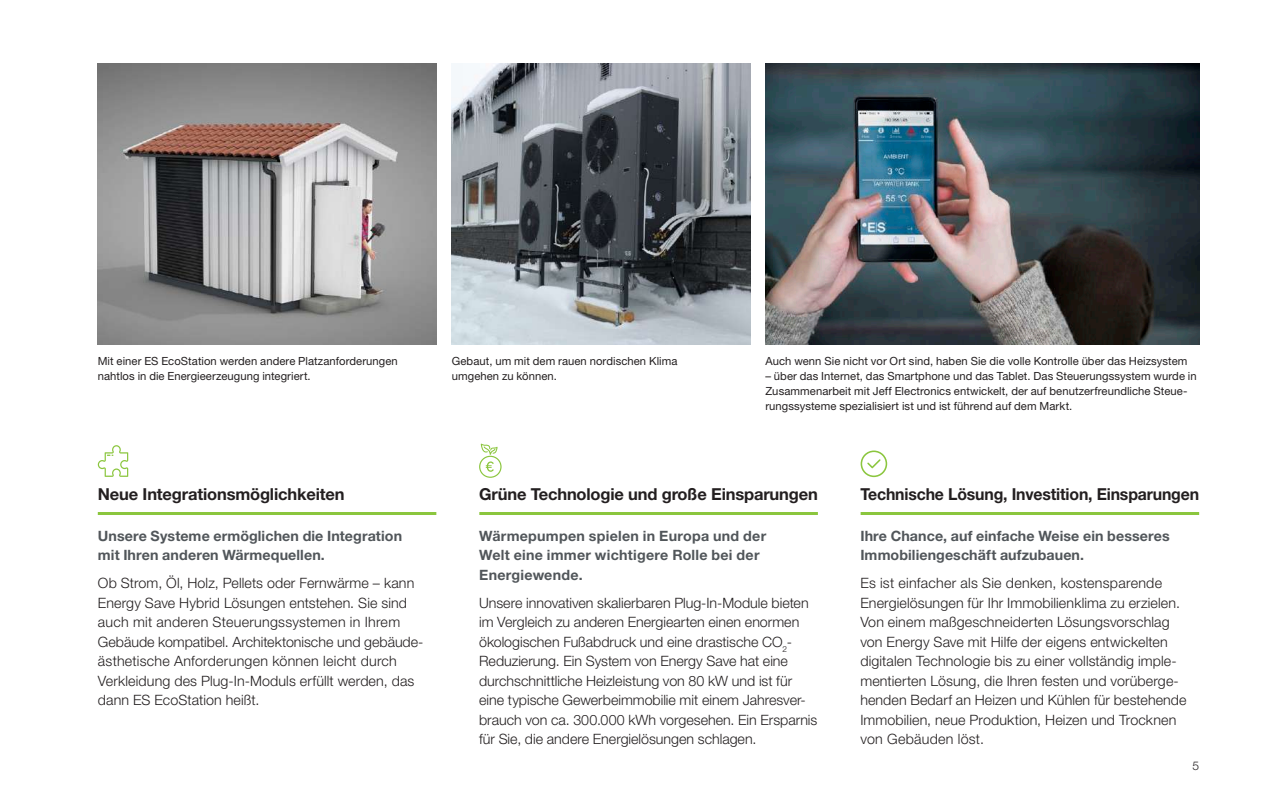
<style>
.page{position:relative;width:1263px;height:808px;background:#fff}
.page>*{position:absolute;margin:0;border:0;box-sizing:border-box;transform-origin:0 0}
.t1{font:700 16.5px "Helvetica Neue LT Std";letter-spacing:-.01em;color:#231f20}
.t2{font:700 16.5px "Helvetica Neue LT Std";letter-spacing:-.01em;color:#231f20;scale:.96 1}
.t3{font:300 14.25px/19.5px "Helvetica Neue LT Std";letter-spacing:.005em;color:#231f20}
.t4{font:700 14.25px/19.5px "Helvetica Neue LT Std";letter-spacing:.01em;color:#51565a}
.t5{font:300 12px "Helvetica Neue LT Std";color:#231f20}
.t6{font:11.25px/15px "Helvetica Neue LT Std";letter-spacing:.005em;color:#231f20}
</style>
<div class="page">
<img style="left:765px;top:64px;width:434px;height:280px">
<img style="left:452px;top:64px;width:298px;height:280px">
<img style="left:98px;top:64px;width:338px;height:280px">
<hr style="left:98px;top:512px;width:338px;height:3px;background:#8bc63e">
<hr style="left:479px;top:512px;width:339px;height:3px;background:#8bc63e">
<hr style="left:861px;top:512px;width:338px;height:3px;background:#8bc63e">
<svg style="left:98px;top:445px;width:30px;height:32px"></svg>
<svg style="left:479px;top:444px;width:23px;height:34px"></svg>
<svg style="left:861px;top:450px;width:26px;height:27px"></svg>
<p class="t6" style="left:98px;top:353px;width:302px">Mit einer ES EcoStation werden andere Platzanforderungen nahtlos in die Energieerzeugung integriert.</p>
<p class="t6" style="left:452px;top:353px;width:227px">Gebaut, um mit dem rauen nordischen Klima umgehen zu können.</p>
<p class="t6" style="left:765px;top:353px;width:423px">Auch wenn Sie nicht vor Ort sind, haben Sie die volle Kontrolle über das Heizsystem</p>
<p class="t6" style="left:765px;top:368px;width:433px">– über das Internet, das Smartphone und das Tablet. Das Steuerungssystem wurde in<br>Zusammenarbeit mit Jeff Electronics entwickelt, der auf benutzerfreundliche Steue&shy;rungssysteme spezialisiert ist und ist führend auf dem Markt.</p>
<p class="t1" style="left:98px;top:484px;width:248px">Neue Integrationsmöglichkeiten</p>
<p class="t4" style="left:98px;top:526px;width:306px">Unsere Systeme ermöglichen die Integration mit Ihren anderen Wärmequellen.</p>
<p class="t3" style="left:98px;top:573px;width:327px">Ob Strom, Öl, Holz, Pellets oder Fernwärme – kann Energy Save Hybrid Lösungen entstehen. Sie sind auch mit anderen Steuerungssystemen in Ihrem Gebäude kompatibel. Architektonische und gebäude&shy;ästhetische Anforderungen können leicht durch Verkleidung des Plug-In-Moduls erfüllt werden, das dann ES EcoStation heißt.</p>
<p class="t1" style="left:479px;top:484px;width:340px">Grüne Technologie und große Einsparungen</p>
<p class="t4" style="left:479px;top:526px;width:289px">Wärmepumpen spielen in Europa und der<br>Welt eine immer wichtigere Rolle bei der<br>Energiewende.</p>
<p class="t3" style="left:479px;top:593px;width:340px">Unsere innovativen skalierbaren Plug-In-Module bieten im Vergleich zu anderen Energiearten einen enormen ökologischen Fußabdruck und eine drastische CO<sub>2</sub>- Reduzierung. Ein System von Energy Save hat eine durchschnittliche Heizleistung von 80 kW und ist für eine typische Gewerbeimmobilie mit einem Jahresver&shy;brauch von ca. 300.000 kWh vorgesehen. Ein Ersparnis für Sie, die andere Energielösungen schlagen.</p>
<p class="t2" style="left:860px;top:484px;width:354px">Technische Lösung, Investition, Einsparungen</p>
<p class="t4" style="left:860px;top:526px;width:311px">Ihre Chance, auf einfache Weise ein besseres<br>Immobiliengeschäft aufzubauen.</p>
<p class="t3" style="left:860px;top:573px;width:328px">Es ist einfacher als Sie denken, kostensparende Energielösungen für Ihr Immobilienklima zu erzielen.<br>Von einem maßgeschneiderten Lösungsvorschlag von Energy Save mit Hilfe der eigens entwickelten digitalen Technologie bis zu einer vollständig imple&shy;mentierten Lösung, die Ihren festen und vorüberge&shy;henden Bedarf an Heizen und Kühlen für bestehende Immobilien, neue Produktion, Heizen und Trocknen von Gebäuden löst.</p>
<p class="t5" style="left:1192px;top:758px;width:8px">5</p>
</div>
